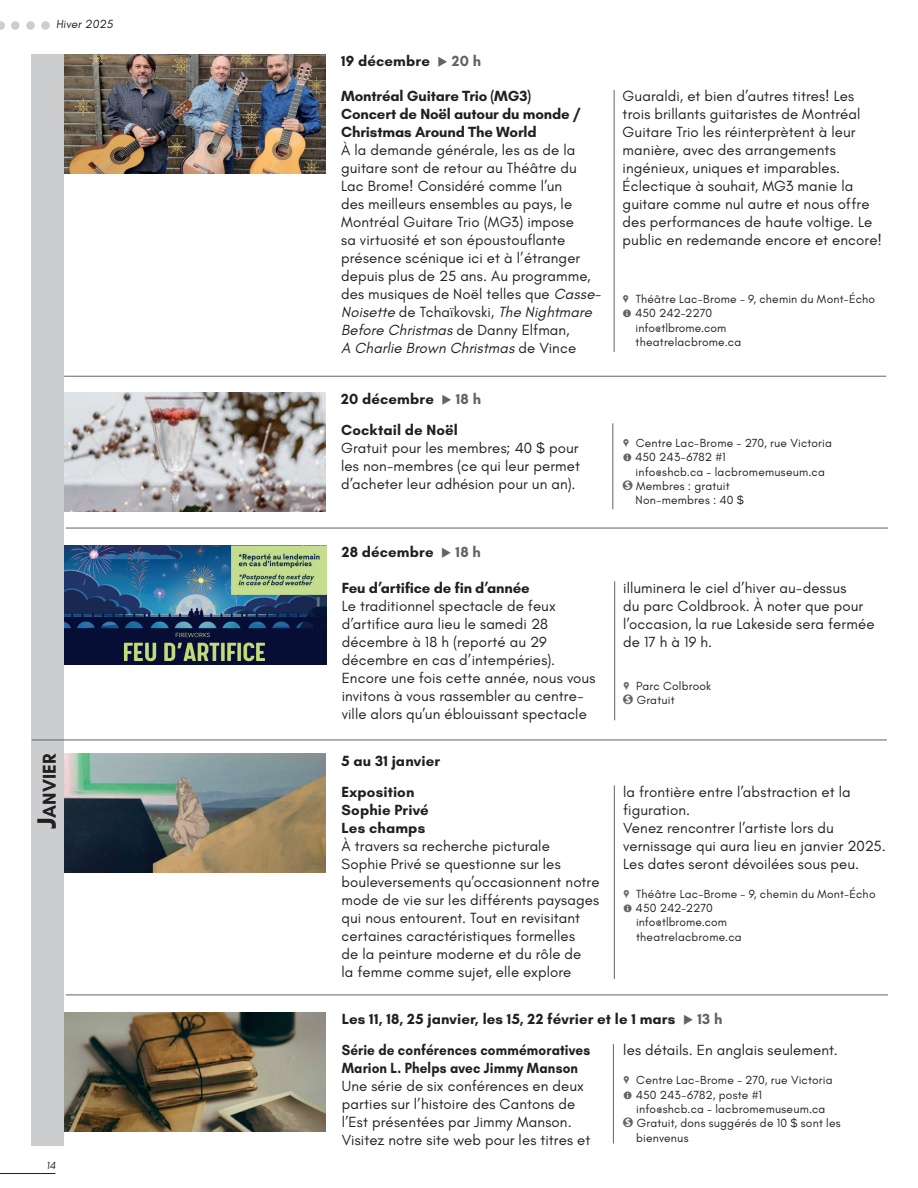
<style>
.page{position:relative;width:918px;height:1188px;background:#fff}
.page>*{position:absolute;margin:0;border:0;box-sizing:border-box;transform-origin:0 0}
.t1{font:700 18.9px "Glacial Indifference";color:#231f20}
.t2{font:15px/18px "Glacial Indifference";letter-spacing:.01em;color:#231f20}
.t3{font:700 15px/18px "Glacial Indifference";letter-spacing:.01em;color:#231f20}
.t4{font:700 15px/18px "Glacial Indifference";letter-spacing:-.01em;color:#231f20}
.t5{font:700 15px/18px "Glacial Indifference";letter-spacing:.01em;color:#231f20;scale:.9 1}
.t6{font:12px/14.4px "Glacial Indifference";letter-spacing:.015em;color:#231f20}
.t7{font:12px "Glacial Indifference";letter-spacing:-.005em;color:#231f20}
.t8{font:10.5px "Glacial Indifference";color:#231f20}
.s1{font-size:27px}
.s2{color:#636366}
.s3{font-style:italic}
.s4{font-family:"Modern Pictograms";color:#636366}
.s5{font-family:"Circled";color:#636366}
</style>
<div class="page">
<hr style="left:0;top:1173px;width:55px;height:1px;background:#231f20">
<svg style="left:0;top:21px;width:5px;height:9px"></svg>
<div style="left:11px;top:21px;width:9px;height:9px;background:#cccdcf;border-radius:50%"></div>
<div style="left:26px;top:21px;width:9px;height:9px;background:#cccdcf;border-radius:50%"></div>
<div style="left:41px;top:21px;width:9px;height:9px;background:#cccdcf;border-radius:50%"></div>
<img style="left:64px;top:54px;width:262px;height:119px">
<img style="left:64px;top:546px;width:262px;height:118px">
<hr style="left:614px;top:90px;width:1px;height:262px;background:#636366">
<hr style="left:614px;top:581px;width:1px;height:139px;background:#636366">
<hr style="left:613px;top:423px;width:1px;height:86px;background:#636366">
<img style="left:64px;top:392px;width:261px;height:119px">
<img style="left:64px;top:754px;width:262px;height:119px">
<hr style="left:64px;top:376px;width:822px;height:1px;background:#636366">
<hr style="left:66px;top:528px;width:822px;height:1px;background:#636366">
<img style="left:64px;top:1012px;width:262px;height:119px">
<div style="left:32px;top:54px;width:32px;height:1091px;background:#cccdcf"></div>
<hr style="left:32px;top:740px;width:855px;height:1px;background:#636366">
<hr style="left:614px;top:786px;width:1px;height:193px;background:#636366">
<hr style="left:613px;top:1044px;width:1px;height:100px;background:#636366">
<hr style="left:66px;top:995px;width:822px;height:1px;background:#636366">
<p class="t6" style="left:56px;top:17px;width:60px">Hiver 2025</p>
<p class="t1" style="left:38px;top:829px;width:77px;rotate:-90deg"><span class="s1">J</span>anvier</p>
<p class="t8" style="left:46px;top:1160px;width:13px">14</p>
<p class="t3" style="left:341px;top:51px;width:141px">19 décembre <span class="s2">◆ 20 h</span></p>
<p class="t4" style="left:341px;top:87px;width:241px">Montréal Guitare Trio (MG3)<br>Concert de Noël autour du monde /<br>Christmas Around The World</p>
<p class="t2" style="left:341px;top:141px;width:262px">À la demande générale, les as de la guitare sont de retour au Théâtre du Lac Brome! Considéré comme l’un<br>des meilleurs ensembles au pays, le Montréal Guitare Trio (MG3) impose<br>sa virtuosité et son époustouflante présence scénique ici et à l’étranger depuis plus de 25 ans. Au programme, des musiques de Noël telles que <span class="s3">Casse-Noisette</span> de Tchaïkovski, <span class="s3">The Nightmare Before Christmas</span> de Danny Elfman,<br><span class="s3">A Charlie Brown Christmas</span> de Vince</p>
<p class="t3" style="left:341px;top:389px;width:141px">20 décembre <span class="s2">◆ 18 h</span></p>
<p class="t2" style="left:623px;top:87px;width:261px">Guaraldi, et bien d’autres titres! Les trois brillants guitaristes de Montréal Guitare Trio les réinterprètent à leur manière, avec des arrangements ingénieux, uniques et imparables.<br>Éclectique à souhait, MG3 manie la guitare comme nul autre et nous offre des performances de haute voltige. Le public en redemande encore et encore!</p>
<p class="t6" style="left:623px;top:292px;width:254px"><span class="s4">,</span> Théâtre Lac-Brome - 9, chemin du Mont-Écho</p>
<p class="t7" style="left:623px;top:306px;width:91px"><span class="s4">=</span> 450 242-2270</p>
<p class="t6" style="left:636px;top:321px;width:92px">info@tlbrome.com</p>
<p class="t6" style="left:636px;top:335px;width:107px">theatrelacbrome.ca</p>
<p class="t3" style="left:341px;top:420px;width:118px">Cocktail de Noël</p>
<p class="t2" style="left:341px;top:439px;width:240px;text-align:justify">Gratuit pour les membres; 40 $ pour les non-membres (ce qui leur permet d’acheter leur adhésion pour un an).</p>
<p class="t6" style="left:623px;top:436px;width:211px"><span class="s4">,</span> Centre Lac-Brome - 270, rue Victoria <span class="s4">=</span> 450 243-6782 #1</p>
<p class="t6" style="left:636px;top:464px;width:191px">info@shcb.ca - lacbromemuseum.ca</p>
<p class="t6" style="left:623px;top:479px;width:109px"><span class="s5">$</span> Membres : gratuit</p>
<p class="t6" style="left:636px;top:493px;width:110px">Non-membres : 40 $</p>
<p class="t3" style="left:342px;top:543px;width:141px">28 décembre <span class="s2">◆ 18 h</span></p>
<p class="t4" style="left:342px;top:578px;width:190px">Feu d’artifice de fin d’année</p>
<p class="t2" style="left:342px;top:597px;width:255px">Le traditionnel spectacle de feux d’artifice aura lieu le samedi 28 décembre à 18 h (reporté au 29 décembre en cas d’intempéries).<br>Encore une fois cette année, nous vous invitons à vous rassembler au centre&shy;ville alors qu’un éblouissant spectacle</p>
<p class="t3" style="left:342px;top:752px;width:100px">5 au 31 janvier</p>
<p class="t3" style="left:342px;top:783px;width:89px">Exposition<br>Sophie Privé<br>Les champs</p>
<p class="t2" style="left:342px;top:837px;width:260px">À travers sa recherche picturale<br>Sophie Privé se questionne sur les bouleversements qu’occasionnent notre mode de vie sur les différents paysages qui nous entourent. Tout en revisitant certaines caractéristiques formelles<br>de la peinture moderne et du rôle de<br>la femme comme sujet, elle explore</p>
<p class="t2" style="left:623px;top:579px;width:253px">illuminera le ciel d’hiver au-dessus<br>du parc Coldbrook. À noter que pour l’occasion, la rue Lakeside sera fermée de 17 h à 19 h.</p>
<p class="t6" style="left:623px;top:679px;width:90px"><span class="s4">,</span> Parc Colbrook <span class="s5">$</span> Gratuit</p>
<p class="t2" style="left:623px;top:783px;width:264px">la frontière entre l’abstraction et la figuration.<br>Venez rencontrer l’artiste lors du vernissage qui aura lieu en janvier 2025.<br>Les dates seront dévoilées sous peu.</p>
<p class="t6" style="left:623px;top:887px;width:254px"><span class="s4">,</span> Théâtre Lac-Brome - 9, chemin du Mont-Écho</p>
<p class="t7" style="left:623px;top:901px;width:91px"><span class="s4">=</span> 450 242-2270</p>
<p class="t6" style="left:636px;top:915px;width:92px">info@tlbrome.com</p>
<p class="t6" style="left:636px;top:930px;width:107px">theatrelacbrome.ca</p>
<p class="t3" style="left:342px;top:1010px;width:382px">Les 11, 18, 25 janvier, les 15, 22 février et le 1 mars <span class="s2">◆ 13 h</span></p>
<p class="t5" style="left:342px;top:1041px;width:278px">Série de conférences commémoratives<br>Marion L. Phelps avec Jimmy Manson</p>
<p class="t2" style="left:342px;top:1078px;width:250px">Une série de six conférences en deux parties sur l’histoire des Cantons de l’Est présentées par Jimmy Manson.<br>Visitez notre site web pour les titres et</p>
<p class="t2" style="left:623px;top:1042px;width:216px">les détails. En anglais seulement.</p>
<p class="t6" style="left:623px;top:1073px;width:211px"><span class="s4">,</span> Centre Lac-Brome - 270, rue Victoria <span class="s4">=</span> 450 243-6782, poste #1</p>
<p class="t6" style="left:636px;top:1102px;width:191px">info@shcb.ca - lacbromemuseum.ca</p>
<p class="t6" style="left:623px;top:1116px;width:219px"><span class="s5">$</span> Gratuit, dons suggérés de 10 $ sont les</p>
<p class="t6" style="left:636px;top:1131px;width:54px">bienvenus</p>
</div>
